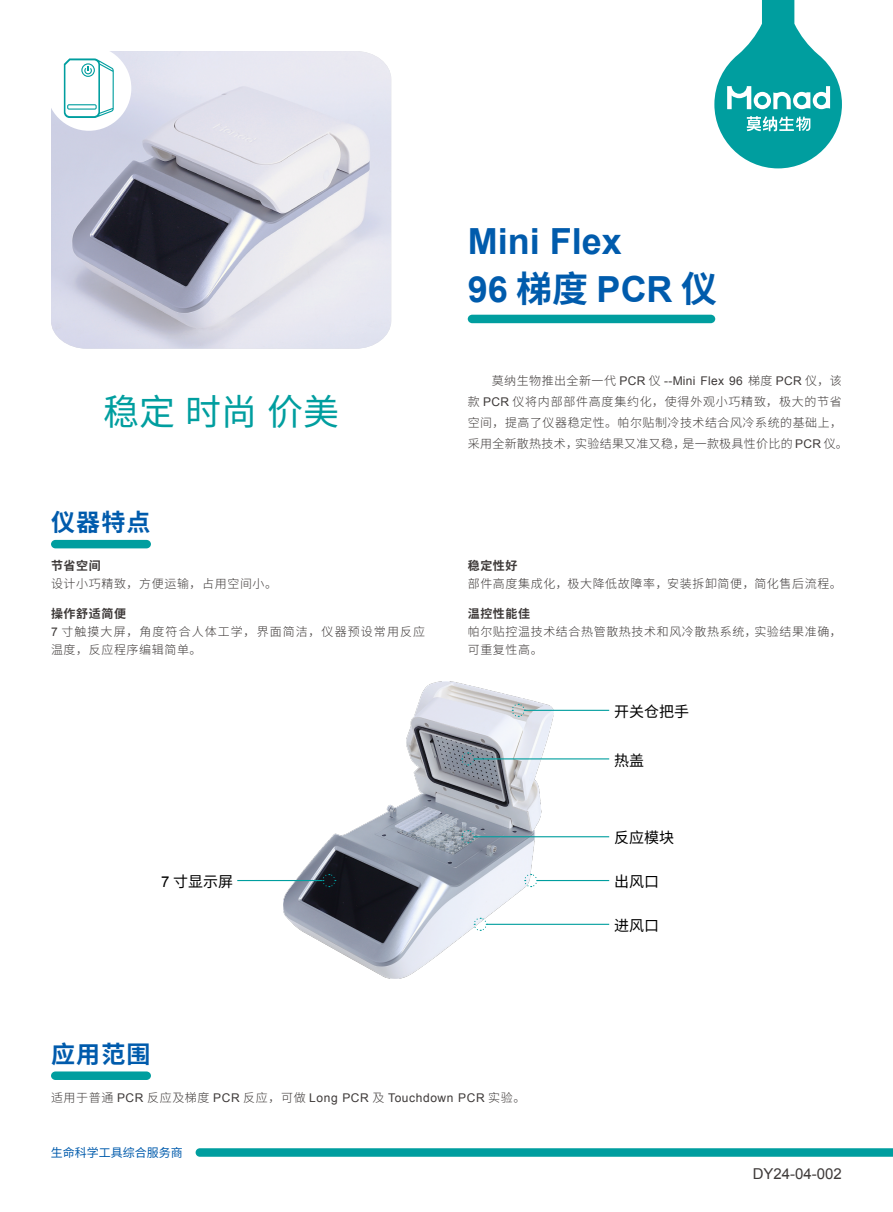
<style>
.page{position:relative;width:893px;height:1212px;background:#fff}
.page>*{position:absolute;margin:0;border:0;box-sizing:border-box;transform-origin:0 0}
.t1{font:700 36px/48px "Arial";color:#005bac}
.t2{font:36px "Noto Sans Hans";color:#009e9f}
.t3{font:700 24px "Noto Sans Hans";letter-spacing:.05em;color:#005bac}
.t4{font:15px "Noto Sans Hans";color:#000}
.t5{font:15px "Arial";color:#3e3a39}
.t6{font:300 12px/21px "Noto Sans Hans";letter-spacing:.05em;color:#3e3a39}
.t7{font:300 12px/18px "Noto Sans Hans";letter-spacing:.09em;color:#3e3a39}
.t8{font:12px "Arial";letter-spacing:.05em;color:#3e3a39}
.t9{font:12px "Arial";letter-spacing:.025em;color:#3e3a39}
.t10{font:700 12px "Noto Sans Hans";letter-spacing:.05em;color:#3e3a39}
.t11{font:12px "Noto Sans Hans";color:#005bac}
.s1{font-weight:700}
.s2{font-family:"Arial";font-weight:400}
.s3{font-family:"Noto Sans Hans"}
.s4{font-family:"Noto Sans Hans";font-weight:300}
.s5{font-family:"Arial"}
</style>
<div class="page">
<img style="left:51px;top:51px;width:340px;height:298px">
<svg style="left:714px;top:0;width:128px;height:168px"></svg>
<div style="left:46px;top:46px;width:85px;height:85px;background:#fff;border-radius:50%"></div>
<svg style="left:64px;top:58px;width:50px;height:60px"></svg>
<svg style="left:196px;top:1148px;width:697px;height:9px"></svg>
<img style="left:283px;top:682px;width:270px;height:297px">
<div style="left:468px;top:315px;width:247px;height:8px;background:#009e9f;border-radius:4px"></div>
<div style="left:51px;top:540px;width:100px;height:8px;background:#009e9f;border-radius:4px"></div>
<div style="left:51px;top:1071px;width:100px;height:9px;background:#009e9f;border-radius:4px"></div>
<svg style="left:511px;top:703px;width:14px;height:14px"></svg>
<svg style="left:524px;top:873px;width:14px;height:15px"></svg>
<svg style="left:322px;top:873px;width:14px;height:15px"></svg>
<svg style="left:473px;top:917px;width:14px;height:14px"></svg>
<svg style="left:461px;top:752px;width:14px;height:14px"></svg>
<svg style="left:461px;top:829px;width:14px;height:15px"></svg>
<hr style="left:524px;top:710px;width:85px;height:1px;background:#009e9f">
<hr style="left:537px;top:880px;width:72px;height:1px;background:#009e9f">
<hr style="left:237px;top:880px;width:85px;height:1px;background:#009e9f">
<hr style="left:487px;top:924px;width:122px;height:1px;background:#009e9f">
<hr style="left:474px;top:758px;width:135px;height:1px;background:#009e9f">
<hr style="left:474px;top:836px;width:135px;height:1px;background:#009e9f">
<h1 class="t2" style="left:103px;top:392px;width:238px">稳定时尚价美</h1>
<h2 class="t3" style="left:51px;top:509px;width:101px">仪器特点</h2>
<p class="t10" style="left:51px;top:559px;width:51px">节省空间</p>
<p class="t6" style="left:51px;top:573px;width:228px">设计小巧精致，方便运输，占用空间小。</p>
<p class="t7" style="left:51px;top:605px;width:376px"><span class="s1">操作舒适简便<br></span><span class="s2">7</span> 寸触摸大屏，角度符合人体工学，界面简洁，仪器预设常用反应温度，反应程序编辑简单。</p>
<h1 class="t1" style="left:468px;top:219px;width:251px">Mini Flex<br>96 <span class="s3">梯度</span> PCR <span class="s3">仪</span></h1>
<p class="t9" style="left:492px;top:373px;width:352px"><span class="s4">莫纳生物推出全新一代</span> PCR <span class="s4">仪</span> --Mini Flex 96 <span class="s4">梯度</span> PCR <span class="s4">仪，该</span></p>
<p class="t6" style="left:468px;top:391px;width:382px">款 <span class="s2">PCR</span> 仪将内部部件高度集约化，使得外观小巧精致，极大的节省空间，提高了仪器稳定性。帕尔贴制冷技术结合风冷系统的基础上，采用全新散热技术，实验结果又准又稳，是一款极具性价比的 <span class="s2">PCR</span> 仪。</p>
<p class="t10" style="left:468px;top:559px;width:51px">稳定性好</p>
<p class="t6" style="left:468px;top:573px;width:376px">部件高度集成化，极大降低故障率，安装拆卸简便，简化售后流程。</p>
<p class="t10" style="left:468px;top:606px;width:64px">温控性能佳</p>
<p class="t6" style="left:468px;top:622px;width:376px;line-height:18px">帕尔贴控温技术结合热管散热技术和风冷散热系统，实验结果准确，可重复性高。</p>
<p class="t4" style="left:614px;top:703px;width:76px">开关仓把手</p>
<p class="t4" style="left:614px;top:751px;width:31px">热盖</p>
<p class="t4" style="left:614px;top:829px;width:61px">反应模块</p>
<p class="t4" style="left:161px;top:873px;width:74px"><span class="s5">7</span> 寸显示屏</p>
<p class="t4" style="left:614px;top:873px;width:46px">出风口</p>
<p class="t4" style="left:614px;top:917px;width:46px">进风口</p>
<h2 class="t3" style="left:51px;top:1041px;width:101px">应用范围</h2>
<p class="t8" style="left:51px;top:1089px;width:476px"><span class="s4">适用于普通</span> PCR <span class="s4">反应及梯度</span> PCR <span class="s4">反应，可做</span> Long PCR <span class="s4">及</span> Touchdown PCR <span class="s4">实验。</span></p>
<p class="t11" style="left:51px;top:1146px;width:133px">生命科学工具综合服务商</p>
<p class="t5" style="left:753px;top:1164px;width:91px">DY24-04-002</p>
</div>
